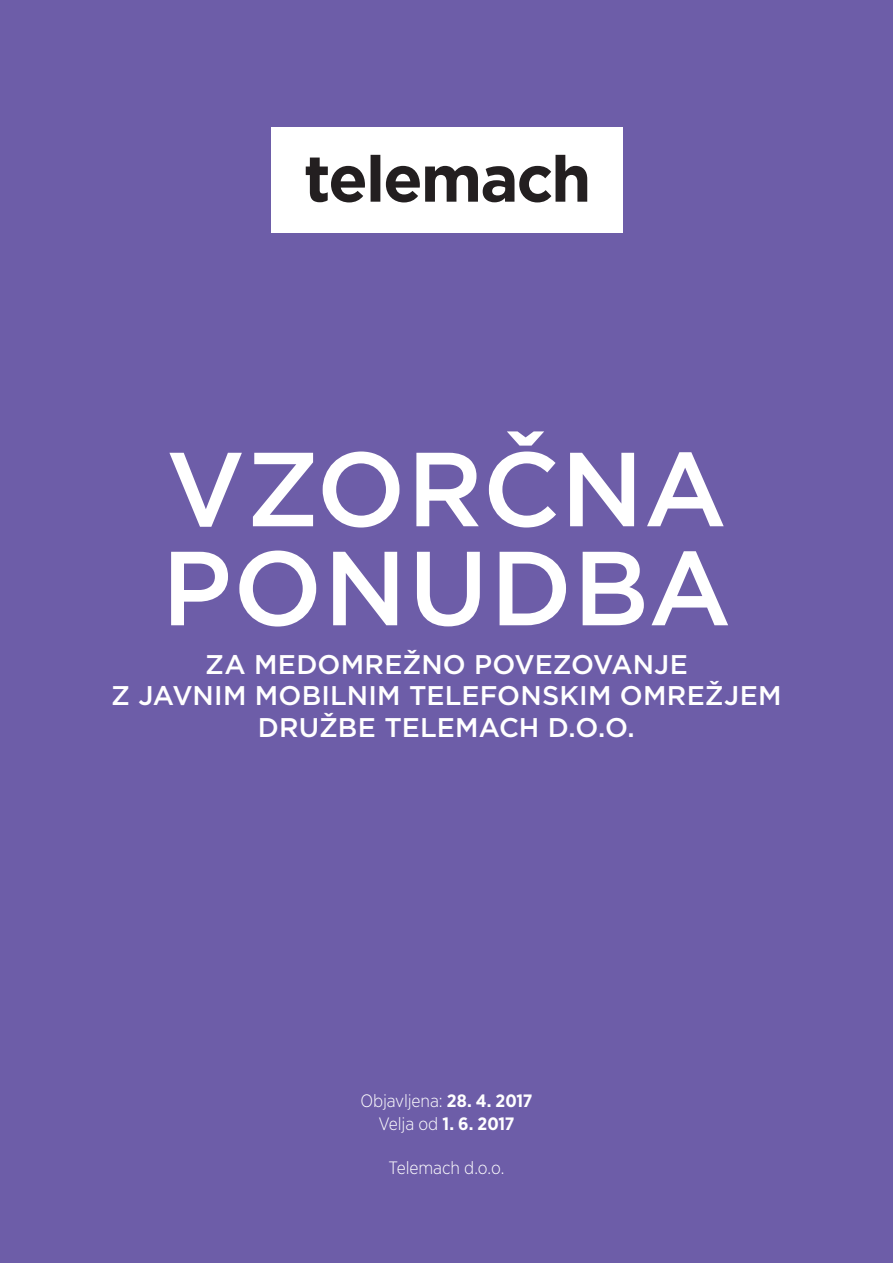
<style>
.page{position:relative;width:893px;height:1263px;background:#6d5da8}
.page>*{position:absolute;margin:0;border:0;box-sizing:border-box;transform-origin:0 0}
.t1{font:500 105px/99px "Gotham";letter-spacing:.01em;color:#fff}
.t2{font:500 27px/31.5px "Gotham";letter-spacing:.01em;color:#fff;text-align:center}
.na_podlagi{font:300 17.85px "Gotham Narrow";letter-spacing:-.005em;color:#fff}
.na_podlagi-2{font:700 17.85px "Gotham Narrow";color:#fff}
.s1{font-weight:700}
.s2{font-weight:300}
</style>
<div class="page">
<div style="left:271px;top:127px;width:351px;height:106px;background:#fff"></div>
<svg style="left:306px;top:155px;width:281px;height:47px"></svg>
<p class="t1" style="left:162px;top:438px;width:571px">VZORČNA<br>PONUDBA</p>
<p class="t2" style="left:205px;top:648px;width:484px">ZA MEDOMREŽNO POVEZOVANJE</p>
<p class="t2" style="left:111px;top:680px;width:672px">Z JAVNIM MOBILNIM TELEFONSKIM OMREŽJEM<br>DRUŽBE TELEMACH D.O.O.</p>
<p class="na_podlagi" style="left:360px;top:1090px;width:174px">Objavljena: <span class="s1">28. 4. 2017</span></p>
<p class="na_podlagi-2" style="left:378px;top:1112px;width:138px"><span class="s2">Velja od</span> 1. 6. 2017</p>
<p class="na_podlagi" style="left:388px;top:1156px;width:117px">Telemach d.o.o.</p>
</div>
